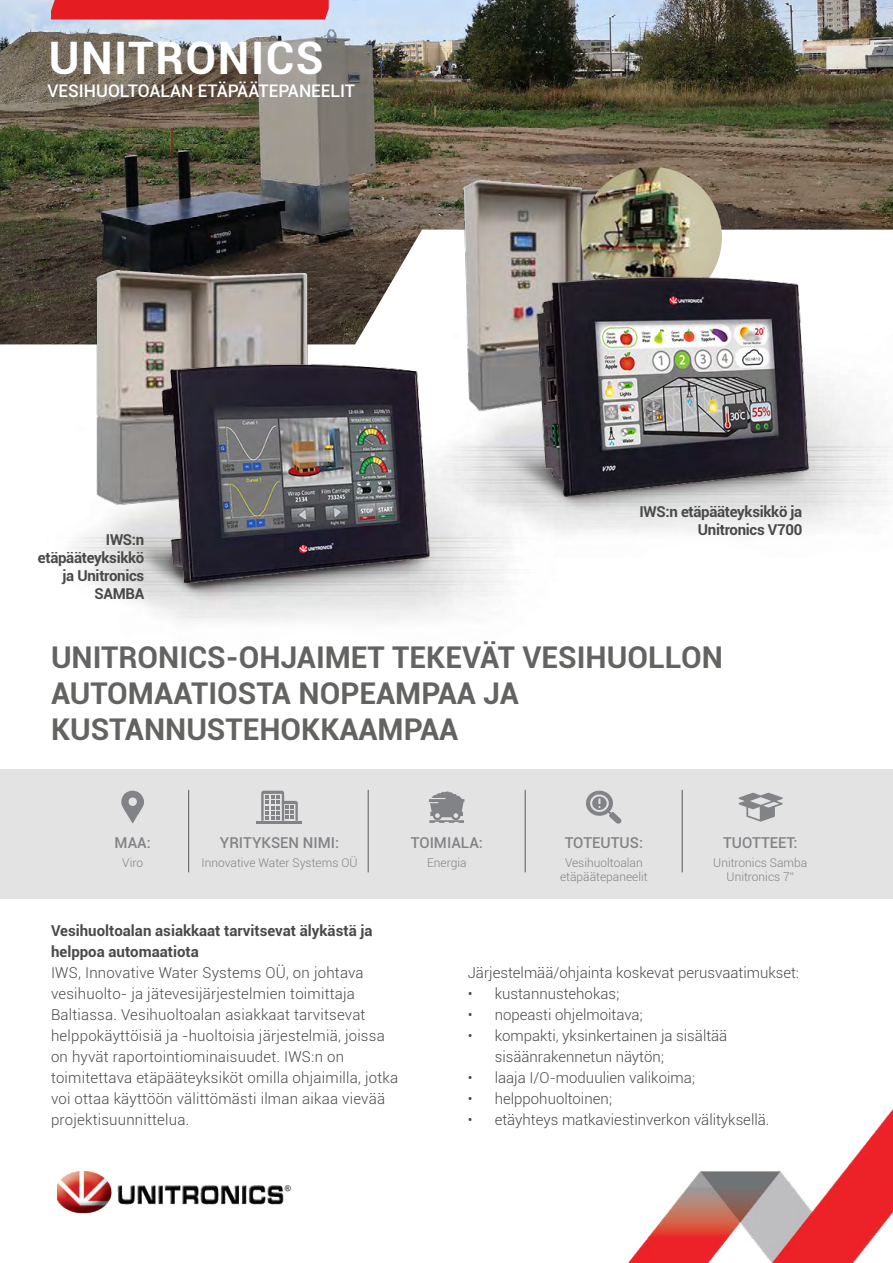
<style>
.page{position:relative;width:893px;height:1263px;background:#fff}
.page>*{position:absolute;margin:0;border:0;box-sizing:border-box;transform-origin:0 0}
.t1{font:700 44.85px "Roboto";letter-spacing:.035em;color:#fff}
.t2{font:32.4px "Roboto";color:#fff}
.t3{font:700 30px/36px "Roboto";color:#636362}
.t4{font:500 17.4px "Roboto";color:#fff}
.t5{font:300 15px/21px "Roboto";letter-spacing:.015em;color:#494948}
.t6{font:700 15px/18px "Roboto";letter-spacing:-.02em;color:#494948;text-align:right}
.t7{font:700 15px/21px "Roboto";color:#494948}
.t8{font:500 15px "Roboto";color:#828386}
.t9{font:300 12px/14.4px "Roboto";color:#828386;text-align:center}
</style>
<div class="page">
<img style="left:0;top:0;width:893px;height:344px">
<div style="left:0;top:769px;width:893px;height:130px;background:#e3e3e3"></div>
<div style="left:51px;top:0;width:278px;height:20px;background:#e51d22"></div>
<img style="left:628px;top:1109px;width:265px;height:154px">
<img style="left:58px;top:1170px;width:233px;height:44px">
<img style="left:450px;top:171px;width:241px;height:163px">
<img style="left:581px;top:167px;width:141px;height:141px;border-radius:70px">
<img style="left:467px;top:263px;width:412px;height:248px">
<img style="left:80px;top:261px;width:236px;height:82px">
<img style="left:72px;top:427px;width:486px;height:194px">
<img style="left:80px;top:343px;width:431px;height:260px">
<hr style="left:188px;top:790px;width:1px;height:82px;background:#595a5c">
<hr style="left:525px;top:790px;width:1px;height:82px;background:#595a5c">
<hr style="left:368px;top:790px;width:1px;height:82px;background:#595a5c">
<hr style="left:682px;top:790px;width:1px;height:82px;background:#595a5c">
<svg style="left:121px;top:791px;width:23px;height:33px"></svg>
<hr style="left:256px;top:821px;width:46px;height:3px;background:#828386">
<svg style="left:261px;top:791px;width:37px;height:30px"></svg>
<svg style="left:429px;top:791px;width:35px;height:32px"></svg>
<svg style="left:586px;top:791px;width:36px;height:33px"></svg>
<svg style="left:739px;top:793px;width:44px;height:29px"></svg>
<h1 class="t1" style="left:49px;top:26px;width:276px">UNITRONICS</h1>
<h2 class="t2" style="left:48px;top:76px;width:251px">SUCCESS STORY</h2>
<p class="t4" style="left:48px;top:79px;width:309px">VESIHUOLTOALAN ETÄPÄÄTEPANEELIT</p>
<p class="t6" style="left:38px;top:530px;width:108px">IWS:n etäpääteyksikkö ja Unitronics<br>SAMBA</p>
<p class="t6" style="left:639px;top:502px;width:164px">IWS:n etäpääteyksikkö ja<br>Unitronics V700</p>
<h3 class="t3" style="left:51px;top:638px;width:673px">UNITRONICS-OHJAIMET TEKEVÄT VESIHUOLLON<br>AUTOMAATIOSTA NOPEAMPAA JA<br>KUSTANNUSTEHOKKAAMPAA</h3>
<p class="t8" style="left:115px;top:832px;width:38px">MAA:</p>
<p class="t9" style="left:122px;top:855px;width:22px">Viro</p>
<p class="t8" style="left:220px;top:832px;width:121px">YRITYKSEN NIMI:</p>
<p class="t9" style="left:202px;top:855px;width:157px">Innovative Water Systems OÜ</p>
<p class="t8" style="left:411px;top:832px;width:74px">TOIMIALA:</p>
<p class="t9" style="left:427px;top:855px;width:41px">Energia</p>
<p class="t8" style="left:565px;top:832px;width:80px">TOTEUTUS:</p>
<p class="t9" style="left:560px;top:855px;width:89px">Vesihuoltoalan etäpäätepaneelit</p>
<p class="t8" style="left:723px;top:832px;width:76px">TUOTTEET:</p>
<p class="t9" style="left:713px;top:855px;width:96px">Unitronics Samba<br>Unitronics 7”</p>
<p class="t7" style="left:51px;top:920px;width:323px">Vesihuoltoalan asiakkaat tarvitsevat älykästä ja helppoa automaatiota</p>
<p class="t5" style="left:51px;top:962px;width:349px">IWS, Innovative Water Systems OÜ, on johtava vesihuolto- ja jätevesijärjestelmien toimittaja Baltiassa. Vesihuoltoalan asiakkaat tarvitsevat helppokäyttöisiä ja -huoltoisia järjestelmiä, joissa on hyvät raportointiominaisuudet. IWS:n on toimitettava etäpääteyksiköt omilla ohjaimilla, jotka voi ottaa käyttöön välittömästi ilman aikaa vievää projektisuunnittelua.</p>
<p class="t5" style="left:468px;top:962px;width:333px">Järjestelmää/ohjainta koskevat perusvaatimukset:</p>
<p class="t5" style="left:468px;top:983px;width:153px">• kustannustehokas;</p>
<p class="t5" style="left:468px;top:1004px;width:177px">• nopeasti ohjelmoitava;</p>
<p class="t5" style="left:495px;top:1025px;width:234px;text-indent:-27px">• kompakti, yksinkertainen ja sisältää sisäänrakennetun näytön;</p>
<p class="t5" style="left:468px;top:1067px;width:229px">• laaja I/O-moduulien valikoima;</p>
<p class="t5" style="left:468px;top:1088px;width:146px">• helppohuoltoinen;</p>
<p class="t5" style="left:468px;top:1109px;width:303px">• etäyhteys matkaviestinverkon välityksellä.</p>
</div>
